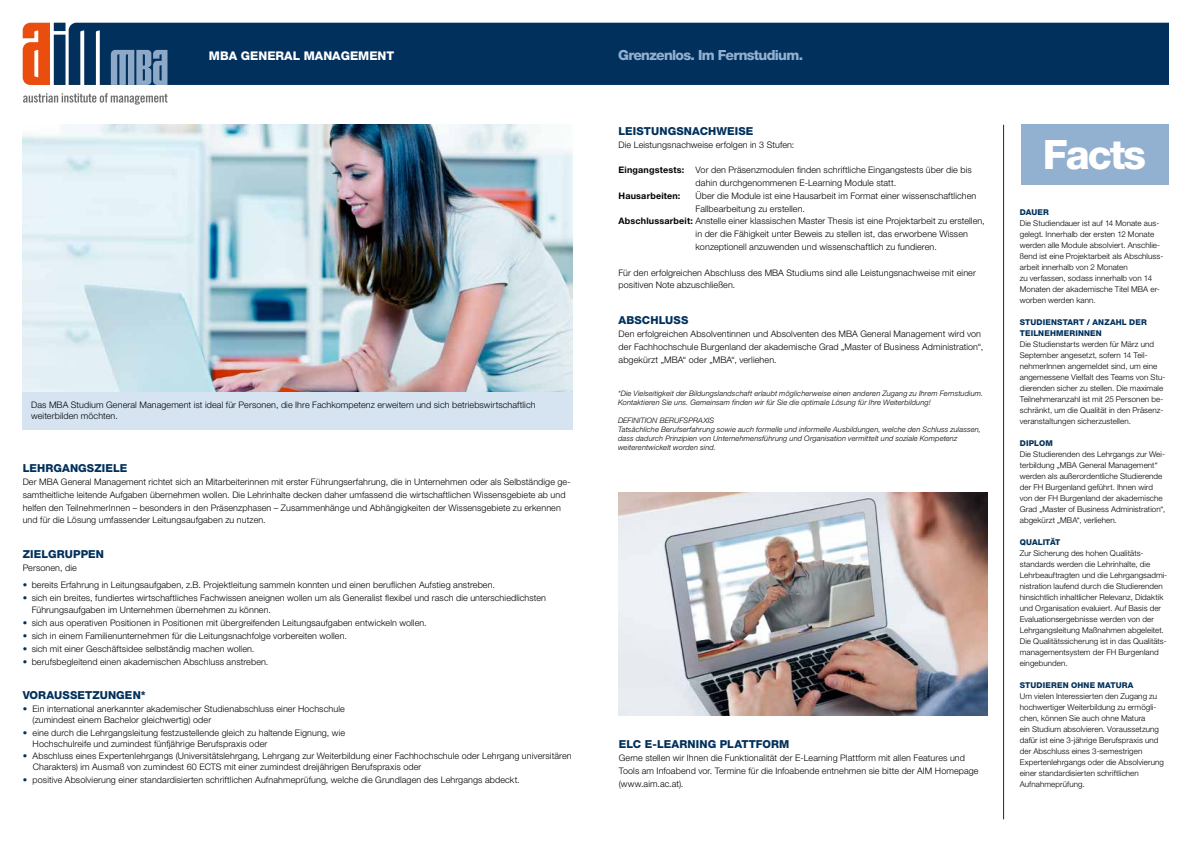
<style>
.page{position:relative;width:1191px;height:842px;background:#fff}
.page>*{position:absolute;margin:0;border:0;box-sizing:border-box;transform-origin:0 0}
.t1{font:800 40.6px "Helvetica Neue LT Std";letter-spacing:-.05em;color:#fff}
.t2{font:800 14px "Helvetica Neue LT Std";letter-spacing:-.05em;color:#92b0d0}
.t3{font:800 12px "Helvetica Neue LT Std";color:#fff}
.t4{font:800 11px "Helvetica Neue LT Std";letter-spacing:.01em;color:#00305b}
.t5{font:300 9px/12.8px "Helvetica Neue LT Std";letter-spacing:.01em;color:#000}
.t6{font:700 9px "Helvetica Neue LT Std";letter-spacing:.02em;color:#000}
.t7{font:300 8px/11px "Helvetica Neue LT Std";letter-spacing:.01em;color:#000}
.t8{font:800 8px/11px "Helvetica Neue LT Std";letter-spacing:.02em;color:#00305b}
.t9{font:italic 300 7.5px/9px "Helvetica Neue LT Std";letter-spacing:.015em;color:#000}
.s1{color:#00305b}
.s2{font-weight:700}
</style>
<div class="page">
<img style="left:618px;top:492px;width:369px;height:224px">
<hr style="left:1003px;top:125px;width:1px;height:694px;background:#00305b">
<div style="left:1020px;top:125px;width:148px;height:60px;background:#92b0d0"></div>
<div style="left:22px;top:391px;width:550px;height:38px;background:#d6e4f2"></div>
<img style="left:23px;top:125px;width:549px;height:266px">
<svg style="left:23px;top:93px;width:144px;height:12px"></svg>
<div style="left:69px;top:23px;width:1099px;height:62px;background:#00305b"></div>
<svg style="left:23px;top:23px;width:42px;height:62px;background:#b26850"></svg>
<svg style="left:111px;top:50px;width:56px;height:35px;background:#7090b1"></svg>
<h3 class="t3" style="left:209px;top:49px;width:187px">MBA GENERAL MANAGEMENT</h3>
<h2 class="t2" style="left:618px;top:47px;width:186px">Grenzenlos. Im Fernstudium.</h2>
<p class="t5" style="left:31px;top:399px;width:506px;line-height:10.8px">Das MBA Studium General Management ist ideal für Personen, die Ihre Fachkompetenz erweitern und sich betriebswirtschaftlich weiterbilden möchten.</p>
<p class="t4" style="left:23px;top:462px;width:106px">LEHRGANGSZIELE</p>
<p class="t5" style="left:23px;top:475px;width:549px">Der MBA General Management richtet sich an Mitarbeiterinnen mit erster Führungserfahrung, die in Unternehmen oder als Selbständige ge&shy;samtheitliche leitende Aufgaben übernehmen wollen. Die Lehrinhalte decken daher umfassend die wirtschaftlichen Wissensgebiete ab und helfen den TeilnehmerInnen – besonders in den Präsenzphasen – Zusammenhänge und Abhängigkeiten der Wissensgebiete zu erkennen und für die Lösung umfassender Leitungsaufgaben zu nutzen.</p>
<p class="t4" style="left:23px;top:548px;width:83px">ZIELGRUPPEN</p>
<p class="t5" style="left:23px;top:561px;width:56px">Personen, die</p>
<p class="t5" style="left:23px;top:578px;width:474px"><span class="s1">•</span> bereits Erfahrung in Leitungsaufgaben, z.B. Projektleitung sammeln konnten und einen beruflichen Aufstieg anstreben.</p>
<p class="t5" style="left:32px;top:591px;width:516px;text-indent:-9px"><span class="s1">•</span> sich ein breites, fundiertes wirtschaftliches Fachwissen aneignen wollen um als Generalist flexibel und rasch die unterschiedlichsten<br>Führungsaufgaben im Unternehmen übernehmen zu können.</p>
<p class="t5" style="left:23px;top:616px;width:405px"><span class="s1">•</span> sich aus operativen Positionen in Positionen mit übergreifenden Leitungsaufgaben entwickeln wollen.</p>
<p class="t5" style="left:23px;top:629px;width:326px"><span class="s1">•</span> sich in einem Familienunternehmen für die Leitungsnachfolge vorbereiten wollen.</p>
<p class="t5" style="left:23px;top:642px;width:233px"><span class="s1">•</span> sich mit einer Geschäftsidee selbständig machen wollen.</p>
<p class="t5" style="left:23px;top:655px;width:247px"><span class="s1">•</span> berufsbegleitend einen akademischen Abschluss anstreben.</p>
<p class="t4" style="left:23px;top:689px;width:125px">VORAUSSETZUNGEN*</p>
<p class="t5" style="left:33px;top:703px;width:314px;line-height:10.8px;text-indent:-10px"><span class="s1">•</span> Ein international anerkannter akademischer Studienabschluss einer Hochschule (zumindest einem Bachelor gleichwertig) oder</p>
<p class="t5" style="left:33px;top:727px;width:314px;line-height:10.8px;text-indent:-10px"><span class="s1">•</span> eine durch die Lehrgangsleitung festzustellende gleich zu haltende Eignung, wie<br>Hochschulreife und zumindest fünfjährige Berufspraxis oder</p>
<p class="t5" style="left:33px;top:751px;width:540px;line-height:10.8px;text-indent:-10px"><span class="s1">•</span> Abschluss eines Expertenlehrgangs (Universitätslehrgang, Lehrgang zur Weiterbildung einer Fachhochschule oder Lehrgang universitären<br>Charakters) im Ausmaß von zumindest 60 ECTS mit einer zumindest dreijährigen Berufspraxis oder</p>
<p class="t5" style="left:23px;top:773px;width:498px"><span class="s1">•</span> positive Absolvierung einer standardisierten schriftlichen Aufnahmeprüfung, welche die Grundlagen des Lehrgangs abdeckt.</p>
<p class="t4" style="left:618px;top:124px;width:136px">LEISTUNGSNACHWEISE</p>
<p class="t5" style="left:618px;top:138px;width:177px">Die Leistungsnachweise erfolgen in 3 Stufen:</p>
<p class="t6" style="left:618px;top:164px;width:67px">Eingangstests:</p>
<p class="t5" style="left:695px;top:163px;width:278px">Vor den Präsenzmodulen finden schriftliche Eingangstests über die bis dahin durchgenommenen E-Learning Module statt.</p>
<p class="t6" style="left:618px;top:190px;width:63px">Hausarbeiten:</p>
<p class="t5" style="left:695px;top:189px;width:282px">Über die Module ist eine Hausarbeit im Format einer wissenschaftlichen</p>
<p class="t5" style="left:695px;top:202px;width:111px">Fallbearbeitung zu erstellen.</p>
<p class="t5" style="left:618px;top:215px;width:368px"><span class="s2">Abschlussarbeit:</span> Anstelle einer klassischen Master Thesis ist eine Projektarbeit zu erstellen,</p>
<p class="t5" style="left:695px;top:227px;width:274px">in der die Fähigkeit unter Beweis zu stellen ist, das erworbene Wissen</p>
<p class="t5" style="left:695px;top:240px;width:243px">konzeptionell anzuwenden und wissenschaftlich zu fundieren.</p>
<p class="t5" style="left:618px;top:266px;width:359px">Für den erfolgreichen Abschluss des MBA Studiums sind alle Leistungsnachweise mit einer positiven Note abzuschließen.</p>
<p class="t4" style="left:618px;top:314px;width:71px">ABSCHLUSS</p>
<p class="t5" style="left:618px;top:327px;width:366px">Den erfolgreichen Absolventinnen und Absolventen des MBA General Management wird von der Fachhochschule Burgenland der akademische Grad „Master of Business Administration“, abgekürzt „MBA“ oder „MBA“, verliehen.</p>
<p class="t9" style="left:618px;top:388px;width:366px">*Die Vielseitigkeit der Bildungslandschaft erlaubt möglicherweise einen anderen Zugang zu Ihrem Fernstudium.<br>Kontaktieren Sie uns. Gemeinsam finden wir für Sie die optimale Lösung für Ihre Weiterbildung!</p>
<p class="t9" style="left:618px;top:415px;width:364px">DEFINITION BERUFSPRAXIS<br>Tatsächliche Berufserfahrung sowie auch formelle und informelle Ausbildungen, welche den Schluss zulassen, dass dadurch Prinzipien von Unternehmensführung und Organisation vermittelt und soziale Kompetenz weiterentwickelt worden sind.</p>
<p class="t4" style="left:618px;top:738px;width:172px">ELC E-LEARNING PLATTFORM</p>
<p class="t5" style="left:618px;top:751px;width:361px">Gerne stellen wir Ihnen die Funktionalität der E-Learning Plattform mit allen Features und<br>Tools am Infoabend vor. Termine für die Infoabende entnehmen sie bitte der AIM Homepage (www.aim.ac.at).</p>
<h1 class="t1" style="left:1043px;top:131px;width:105px">Facts</h1>
<p class="t8" style="left:1019px;top:206px;width:31px">DAUER</p>
<p class="t7" style="left:1019px;top:217px;width:145px">Die Studiendauer ist auf 14 Monate aus&shy;gelegt. Innerhalb der ersten 12 Monate werden alle Module absolviert. Anschlie&shy;ßend ist eine Projektarbeit als Abschluss&shy;arbeit innerhalb von 2 Monaten<br>zu verfassen, sodass innerhalb von 14<br>Monaten der akademische Titel MBA er&shy;worben werden kann.</p>
<p class="t8" style="left:1019px;top:316px;width:129px">STUDIENSTART / ANZAHL DER<br>TEILNEHMERINNEN</p>
<p class="t7" style="left:1019px;top:338px;width:147px">Die Studienstarts werden für März und September angesetzt, sofern 14 Teil&shy;nehmerInnen angemeldet sind, um eine angemessene Vielfalt des Teams von Stu&shy;dierenden sicher zu stellen. Die maximale Teilnehmeranzahl ist mit 25 Personen be&shy;schränkt, um die Qualität in den Präsenz&shy;veranstaltungen sicherzustellen.</p>
<p class="t8" style="left:1019px;top:437px;width:35px">DIPLOM</p>
<p class="t7" style="left:1019px;top:448px;width:147px">Die Studierenden des Lehrgangs zur Wei&shy;terbildung „MBA General Management“ werden als außerordentliche Studierende der FH Burgenland geführt. Ihnen wird von der FH Burgenland der akademische Grad „Master of Business Administration“, abgekürzt „MBA“, verliehen.</p>
<p class="t8" style="left:1019px;top:536px;width:42px">QUALITÄT</p>
<p class="t7" style="left:1019px;top:547px;width:149px">Zur Sicherung des hohen Qualitäts&shy;standards werden die Lehrinhalte, die Lehrbeauftragten und die Lehrgangsadmi&shy;nistration laufend durch die Studierenden hinsichtlich inhaltlicher Relevanz, Didaktik und Organisation evaluiert. Auf Basis der Evaluationsergebnisse werden von der Lehrgangsleitung Maßnahmen abgeleitet.<br>Die Qualitätssicherung ist in das Qualitäts&shy;managementsystem der FH Burgenland eingebunden.</p>
<p class="t8" style="left:1019px;top:679px;width:115px">STUDIEREN OHNE MATURA</p>
<p class="t7" style="left:1019px;top:690px;width:146px">Um vielen Interessierten den Zugang zu hochwertiger Weiterbildung zu ermögli&shy;chen, können Sie auch ohne Matura<br>ein Studium absolvieren. Voraussetzung dafür ist eine 3-jährige Berufspraxis und der Abschluss eines 3-semestrigen Expertenlehrgangs oder die Absolvierung einer standardisierten schriftlichen Aufnahmeprüfung.</p>
</div>
